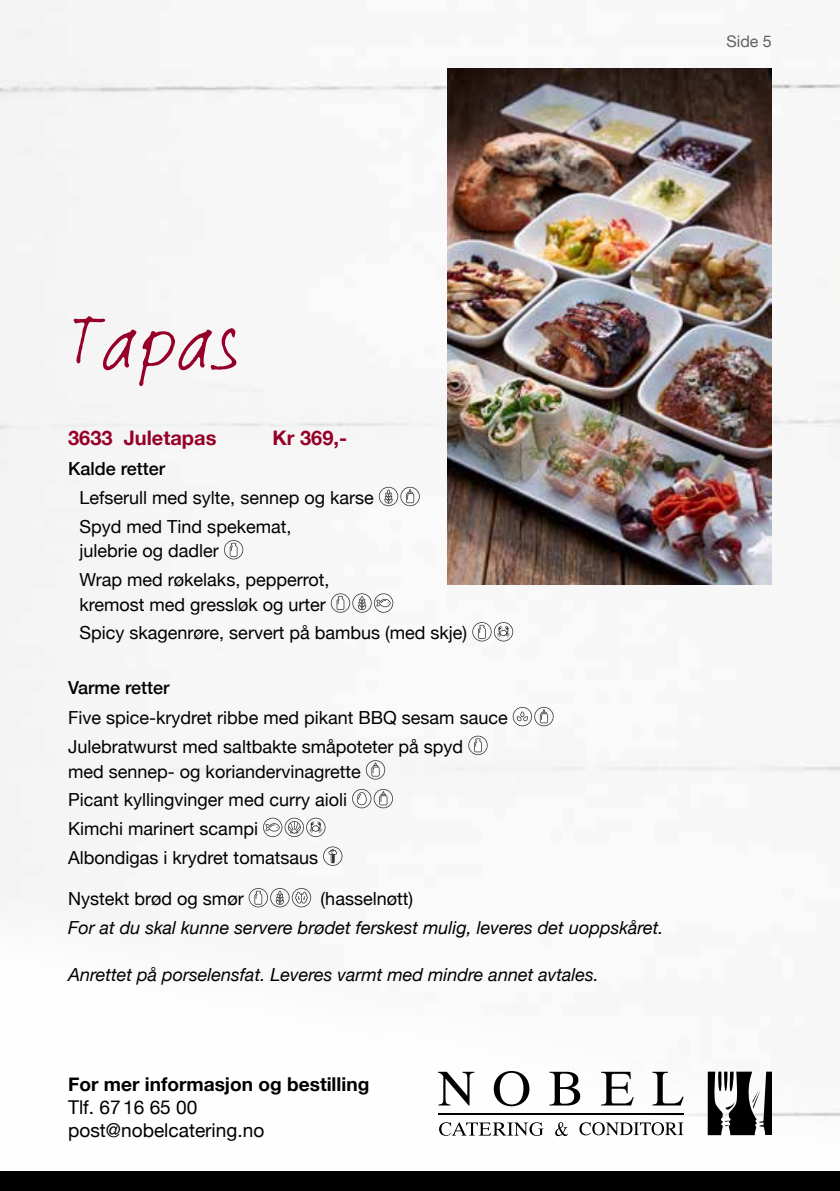
<style>
.page{position:relative;width:840px;height:1191px;background:#fff}
.page>*{position:absolute;margin:0;border:0;box-sizing:border-box;transform-origin:0 0}
.t1{font:80px "Linotype Feltpen";color:#960028}
.t2{font:700 20px "Helvetica Neue";color:#960028}
.t3{font:19px/22.8px "Helvetica Neue";color:#000}
.t4{font:700 19px "Helvetica Neue";color:#000}
.t5{font:18px/28.8px "Helvetica Neue";color:#000}
.t6{font:italic 18px "Helvetica Neue";color:#000}
.t7{font:500 18px "Helvetica Neue";color:#000}
.t8{font:16px "Helvetica Neue";color:#626261}
</style>
<div class="page">
<img style="left:0;top:0;width:839px;height:1137px">
<svg style="left:438px;top:1071px;width:36px;height:34px"></svg>
<svg style="left:493px;top:1071px;width:36px;height:35px"></svg>
<svg style="left:549px;top:1071px;width:31px;height:34px"></svg>
<svg style="left:600px;top:1071px;width:33px;height:34px"></svg>
<svg style="left:652px;top:1071px;width:31px;height:34px"></svg>
<svg style="left:707px;top:1071px;width:64px;height:64px"></svg>
<svg style="left:555px;top:1122px;width:12px;height:14px"></svg>
<svg style="left:439px;top:1122px;width:104px;height:13px"></svg>
<svg style="left:579px;top:1122px;width:104px;height:13px"></svg>
<hr style="left:438px;top:1113px;width:245px;height:1px;background:#000">
<div style="left:0;top:1171px;width:839px;height:20px;background:#000"></div>
<div style="left:0;top:393px;width:578px;height:63px;background:#f6f6f6"></div>
<div style="left:0;top:735px;width:578px;height:63px;background:#f6f6f6"></div>
<svg style="left:378px;top:487px;width:41px;height:19px"></svg>
<svg style="left:224px;top:540px;width:19px;height:19px"></svg>
<svg style="left:330px;top:593px;width:63px;height:19px"></svg>
<svg style="left:472px;top:622px;width:41px;height:19px"></svg>
<svg style="left:512px;top:707px;width:41px;height:19px"></svg>
<svg style="left:468px;top:735px;width:19px;height:20px"></svg>
<svg style="left:365px;top:760px;width:20px;height:19px"></svg>
<svg style="left:352px;top:789px;width:41px;height:19px"></svg>
<svg style="left:263px;top:817px;width:62px;height:20px"></svg>
<svg style="left:323px;top:846px;width:19px;height:19px"></svg>
<svg style="left:248px;top:888px;width:63px;height:19px"></svg>
<img style="left:447px;top:68px;width:324px;height:516px">
<p class="t8" style="left:726px;top:30px;width:47px">Side 5</p>
<h1 class="t1" style="left:68px;top:291px;width:175px">Tapas</h1>
<p class="t2" style="left:68px;top:422px;width:150px">3633 Juletapas</p>
<p class="t2" style="left:272px;top:422px;width:76px">Kr 369,-</p>
<p class="t7" style="left:68px;top:454px;width:99px">Kalde retter</p>
<p class="t5" style="left:79px;top:484px;width:296px">Lefserull med sylte, sennep og karse<br>Spyd med Tind spekemat,</p>
<p class="t5" style="left:79px;top:537px;width:251px">julebrie og dadler<br>Wrap med røkelaks, pepperrot,</p>
<p class="t5" style="left:79px;top:591px;width:389px">kremost med gressløk og urter<br>Spicy skagenrøre, servert på bambus (med skje)</p>
<p class="t7" style="left:68px;top:673px;width:103px">Varme retter</p>
<p class="t5" style="left:68px;top:704px;width:441px">Five spice-krydret ribbe med pikant BBQ sesam sauce<br>Julebratwurst med saltbakte småpoteter på spyd</p>
<p class="t5" style="left:68px;top:757px;width:294px">med sennep- og koriandervinagrette<br>Picant kyllingvinger med curry aioli<br>Kimchi marinert scampi<br>Albondigas i krydret tomatsaus</p>
<p class="t5" style="left:68px;top:885px;width:177px">Nystekt brød og smør</p>
<p class="t5" style="left:320px;top:885px;width:94px">(hasselnøtt)</p>
<p class="t6" style="left:68px;top:914px;width:596px">For at du skal kunne servere brødet ferskest mulig, leveres det uoppskåret.</p>
<p class="t6" style="left:68px;top:962px;width:532px">Anrettet på porselensfat. Leveres varmt med mindre annet avtales.</p>
<p class="t4" style="left:68px;top:1069px;width:302px">For mer informasjon og bestilling</p>
<p class="t3" style="left:68px;top:1096px;width:198px">Tlf. 6716 65 00 post@nobelcatering.no</p>
</div>
